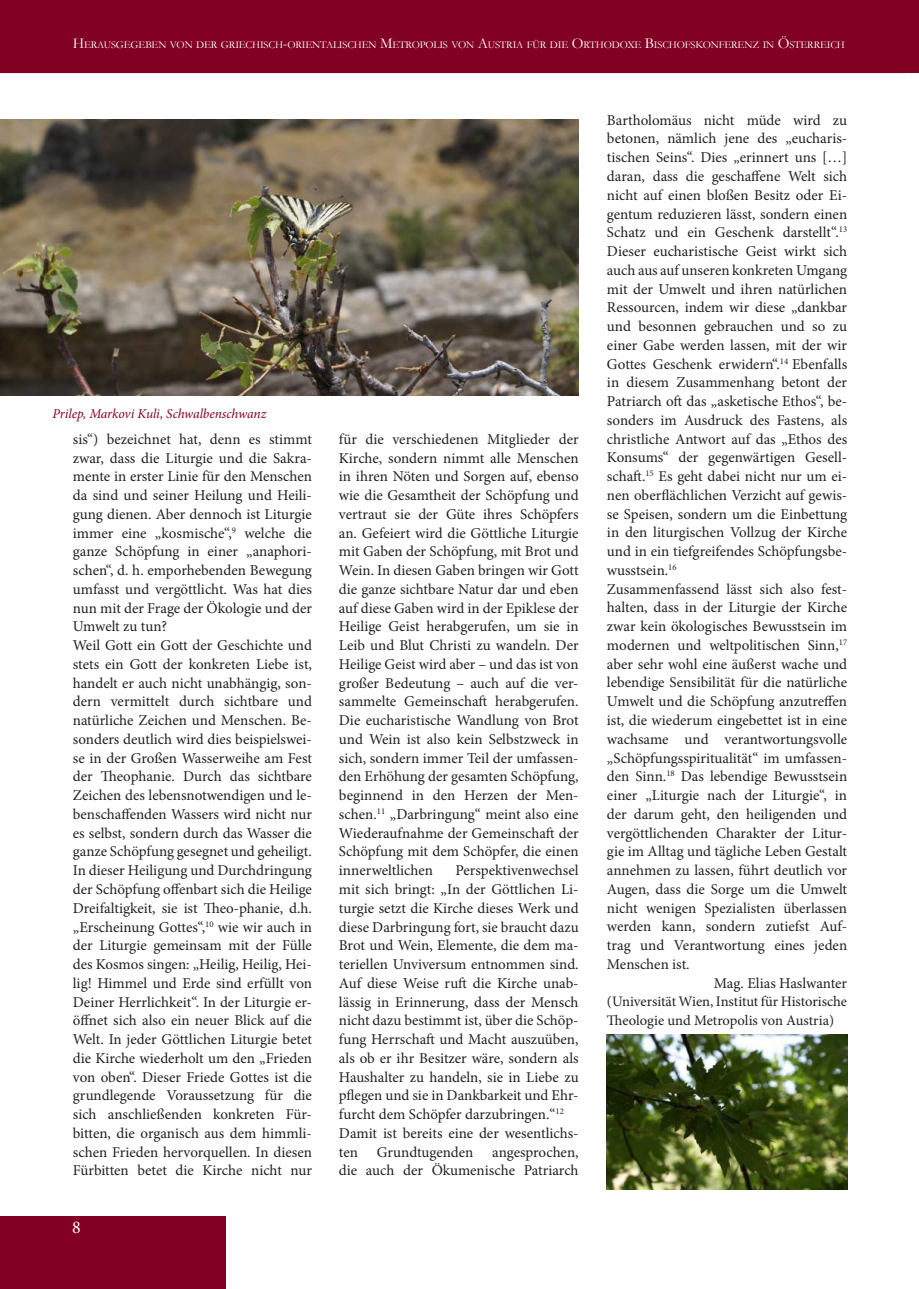
<style>
.page{position:relative;width:919px;height:1289px;background:#fff}
.page>*{position:absolute;margin:0;border:0;box-sizing:border-box;transform-origin:0 0}
.t1{font:18px "Minion Pro";color:#fff}
.t2{font:15px/18.8px "Minion Pro";color:#231f20}
.t3{font:14.55px/18.8px "Minion Pro";letter-spacing:-.005em;color:#231f20}
.t4{font:italic 13.5px "Minion Pro";letter-spacing:-.005em;color:#820123}
.t5{font:10.5px "Garamond";letter-spacing:-.015em;color:#fff}
.s1{font-size:15px}
</style>
<div class="page">
<div style="left:0;top:0;width:906px;height:73px;background:#820123"></div>
<div style="left:906px;top:0;width:12px;height:72px;background:#820123"></div>
<div style="left:0;top:1216px;width:225px;height:72px;background:#820123"></div>
<img style="left:0;top:119px;width:578px;height:276px">
<img style="left:607px;top:1034px;width:240px;height:154px">
<p class="t5" style="left:73px;top:37px;width:773px"><span class="s1">H</span>ERAUSGEGEBEN VON DER GRIECHISCH<span class="s1">-</span>ORIENTALISCHEN <span class="s1">M</span>ETROPOLIS VON <span class="s1">A</span>USTRIA FÜR DIE <span class="s1">O</span>RTHODOXE <span class="s1">B</span>ISCHOFSKONFERENZ IN <span class="s1">Ö</span>STERREICH</p>
<p class="t4" style="left:52px;top:404px;width:215px">Prilep, Markovi Kuli, Schwalbenschwanz</p>
<p class="t2" style="left:73px;top:429px;width:241px">sis“) bezeichnet hat, denn es stimmt zwar, dass die Liturgie und die Sakra&shy;mente in erster Linie für den Menschen da sind und seiner Heilung und Heili&shy;gung dienen. Aber dennoch ist Liturgie immer eine „kosmische“,<sup>9</sup> welche die ganze Schöpfung in einer „anaphori&shy;schen“, d. h. emporhebenden Bewegung umfasst und vergöttlicht. Was hat dies nun mit der Frage der Ökologie und der Umwelt zu tun?<br>Weil Gott ein Gott der Geschichte und stets ein Gott der konkreten Liebe ist, handelt er auch nicht unabhängig, son&shy;dern vermittelt durch sichtbare und natürliche Zeichen und Menschen. Be&shy;sonders deutlich wird dies beispielswei&shy;se in der Großen Wasserweihe am Fest der Theophanie. Durch das sichtbare Zeichen des lebensnotwendigen und le&shy;benschaffenden Wassers wird nicht nur es selbst, sondern durch das Wasser die ganze Schöpfung gesegnet und geheiligt.<br>In dieser Heiligung und Durchdringung der Schöpfung offenbart sich die Heilige Dreifaltigkeit, sie ist Theo-phanie, d.h. „Erscheinung Gottes“,<sup>10</sup> wie wir auch in der Liturgie gemeinsam mit der Fülle des Kosmos singen: „Heilig, Heilig, Hei&shy;lig! Himmel und Erde sind erfüllt von Deiner Herrlichkeit“. In der Liturgie er&shy;öffnet sich also ein neuer Blick auf die Welt. In jeder Göttlichen Liturgie betet die Kirche wiederholt um den „Frieden von oben“. Dieser Friede Gottes ist die grundlegende Voraussetzung für die sich anschließenden konkreten Für&shy;bitten, die organisch aus dem himmli&shy;schen Frieden hervorquellen. In diesen Fürbitten betet die Kirche nicht nur</p>
<p class="t2" style="left:339px;top:429px;width:241px;text-align:justify">für die verschiedenen Mitglieder der Kirche, sondern nimmt alle Menschen in ihren Nöten und Sorgen auf, ebenso wie die Gesamtheit der Schöpfung und vertraut sie der Güte ihres Schöpfers an. Gefeiert wird die Göttliche Liturgie mit Gaben der Schöpfung, mit Brot und Wein. In diesen Gaben bringen wir Gott die ganze sichtbare Natur dar und eben auf diese Gaben wird in der Epiklese der Heilige Geist herabgerufen, um sie in Leib und Blut Christi zu wandeln. Der Heilige Geist wird aber – und das ist von großer Bedeutung – auch auf die ver&shy;sammelte Gemeinschaft herabgerufen.<br>Die eucharistische Wandlung von Brot und Wein ist also kein Selbstzweck in sich, sondern immer Teil der umfassen&shy;den Erhöhung der gesamten Schöpfung, beginnend in den Herzen der Men&shy;schen.<sup>11</sup> „Darbringung“ meint also eine Wiederaufnahme der Gemeinschaft der Schöpfung mit dem Schöpfer, die einen innerweltlichen</p>
<p class="t2" style="left:339px;top:861px;width:241px;text-indent:117px">Perspektivenwechsel mit sich bringt: „In der Göttlichen Li&shy;turgie setzt die Kirche dieses Werk und diese Darbringung fort, sie braucht dazu Brot und Wein, Elemente, die dem ma&shy;teriellen Unviversum entnommen sind.<br>Auf diese Weise ruft die Kirche unab&shy;lässig in Erinnerung, dass der Mensch nicht dazu bestimmt ist, über die Schöp&shy;fung Herrschaft und Macht auszuüben, als ob er ihr Besitzer wäre, sondern als Haushalter zu handeln, sie in Liebe zu pflegen und sie in Dankbarkeit und Ehr&shy;furcht dem Schöpfer darzubringen.“<sup>12<br></sup>Damit ist bereits eine der wesentlichs&shy;ten</p>
<p class="t2" style="left:339px;top:1142px;width:241px;text-align:right">angesprochen,<br>die auch der Ökumenische Patriarch</p>
<p class="t2" style="left:377px;top:1142px;width:98px">Grundtugenden</p>
<p class="t1" style="left:72px;top:1215px;width:10px">8</p>
<p class="t2" style="left:607px;top:111px;width:242px">Bartholomäus nicht müde wird zu</p>
<p class="t2" style="left:607px;top:129px;width:242px">betonen, nämlich jene des „eucharis-</p>
<p class="t2" style="left:607px;top:148px;width:242px">tischen Seins“. Dies „erinnert uns […]</p>
<p class="t2" style="left:607px;top:167px;width:242px">daran, dass die geschaffene Welt sich</p>
<p class="t2" style="left:607px;top:186px;width:242px">nicht auf einen bloßen Besitz oder Ei-</p>
<p class="t2" style="left:607px;top:204px;width:242px">gentum reduzieren lässt, sondern einen</p>
<p class="t2" style="left:607px;top:223px;width:242px">Schatz und ein Geschenk darstellt“.<sup>13</sup></p>
<p class="t2" style="left:607px;top:242px;width:242px">Dieser eucharistische Geist wirkt sich</p>
<p class="t2" style="left:607px;top:261px;width:242px">auch aus auf unseren konkreten Umgang</p>
<p class="t2" style="left:607px;top:279px;width:242px">mit der Umwelt und ihren natürlichen</p>
<p class="t2" style="left:607px;top:298px;width:242px">Ressourcen, indem wir diese „dankbar</p>
<p class="t2" style="left:607px;top:317px;width:242px">und besonnen gebrauchen und so zu</p>
<p class="t2" style="left:607px;top:336px;width:242px">einer Gabe werden lassen, mit der wir</p>
<p class="t2" style="left:607px;top:354px;width:242px">Gottes Geschenk erwidern“.<sup>14</sup> Ebenfalls</p>
<p class="t2" style="left:607px;top:373px;width:242px">in diesem Zusammenhang betont der</p>
<p class="t2" style="left:607px;top:392px;width:242px">Patriarch oft das „asketische Ethos“, be-</p>
<p class="t2" style="left:607px;top:411px;width:242px">sonders im Ausdruck des Fastens, als</p>
<p class="t2" style="left:607px;top:429px;width:242px">christliche Antwort auf das „Ethos des</p>
<p class="t2" style="left:607px;top:448px;width:242px">Konsums“ der gegenwärtigen Gesell-</p>
<p class="t2" style="left:607px;top:467px;width:242px">schaft.<sup>15</sup> Es geht dabei nicht nur um ei-</p>
<p class="t2" style="left:607px;top:486px;width:242px">nen oberflächlichen Verzicht auf gewis-</p>
<p class="t2" style="left:607px;top:504px;width:242px">se Speisen, sondern um die Einbettung</p>
<p class="t2" style="left:607px;top:523px;width:242px">in den liturgischen Vollzug der Kirche</p>
<p class="t2" style="left:607px;top:542px;width:242px">und in ein tiefgreifendes Schöpfungsbe-</p>
<p class="t2" style="left:607px;top:561px;width:71px">wusstsein.<sup>16</sup></p>
<p class="t2" style="left:607px;top:579px;width:242px">Zusammenfassend lässt sich also fest-</p>
<p class="t2" style="left:607px;top:598px;width:242px">halten, dass in der Liturgie der Kirche</p>
<p class="t2" style="left:607px;top:617px;width:242px">zwar kein ökologisches Bewusstsein im</p>
<p class="t2" style="left:607px;top:636px;width:242px">modernen und weltpolitischen Sinn,<sup>17</sup></p>
<p class="t2" style="left:607px;top:654px;width:242px">aber sehr wohl eine äußerst wache und</p>
<p class="t2" style="left:607px;top:673px;width:242px">lebendige Sensibilität für die natürliche</p>
<p class="t2" style="left:607px;top:692px;width:242px">Umwelt und die Schöpfung anzutreffen</p>
<p class="t2" style="left:607px;top:711px;width:242px">ist, die wiederum eingebettet ist in eine</p>
<p class="t2" style="left:607px;top:729px;width:242px">wachsame und verantwortungsvolle</p>
<p class="t2" style="left:607px;top:748px;width:242px">„Schöpfungsspiritualität“ im umfassen-</p>
<p class="t2" style="left:607px;top:767px;width:242px">den Sinn.<sup>18</sup> Das lebendige Bewusstsein</p>
<p class="t2" style="left:607px;top:786px;width:242px">einer „Liturgie nach der Liturgie“, in</p>
<p class="t2" style="left:607px;top:804px;width:242px">der darum geht, den heiligenden und</p>
<p class="t2" style="left:607px;top:823px;width:242px">vergöttlichenden Charakter der Litur-</p>
<p class="t2" style="left:607px;top:842px;width:242px">gie im Alltag und tägliche Leben Gestalt</p>
<p class="t2" style="left:607px;top:861px;width:242px">annehmen zu lassen, führt deutlich vor</p>
<p class="t2" style="left:607px;top:879px;width:242px">Augen, dass die Sorge um die Umwelt</p>
<p class="t2" style="left:607px;top:898px;width:242px">nicht wenigen Spezialisten überlassen</p>
<p class="t2" style="left:607px;top:917px;width:242px">werden kann, sondern zutiefst Auf-</p>
<p class="t2" style="left:607px;top:936px;width:242px">trag und Verantwortung eines jeden</p>
<p class="t2" style="left:607px;top:954px;width:84px">Menschen ist.</p>
<p class="t2" style="left:713px;top:973px;width:135px">Mag. Elias Haslwanter</p>
<p class="t3" style="left:607px;top:992px;width:242px">(Universität Wien, Institut für Historische<br>Theologie und Metropolis von Austria)</p>
</div>
